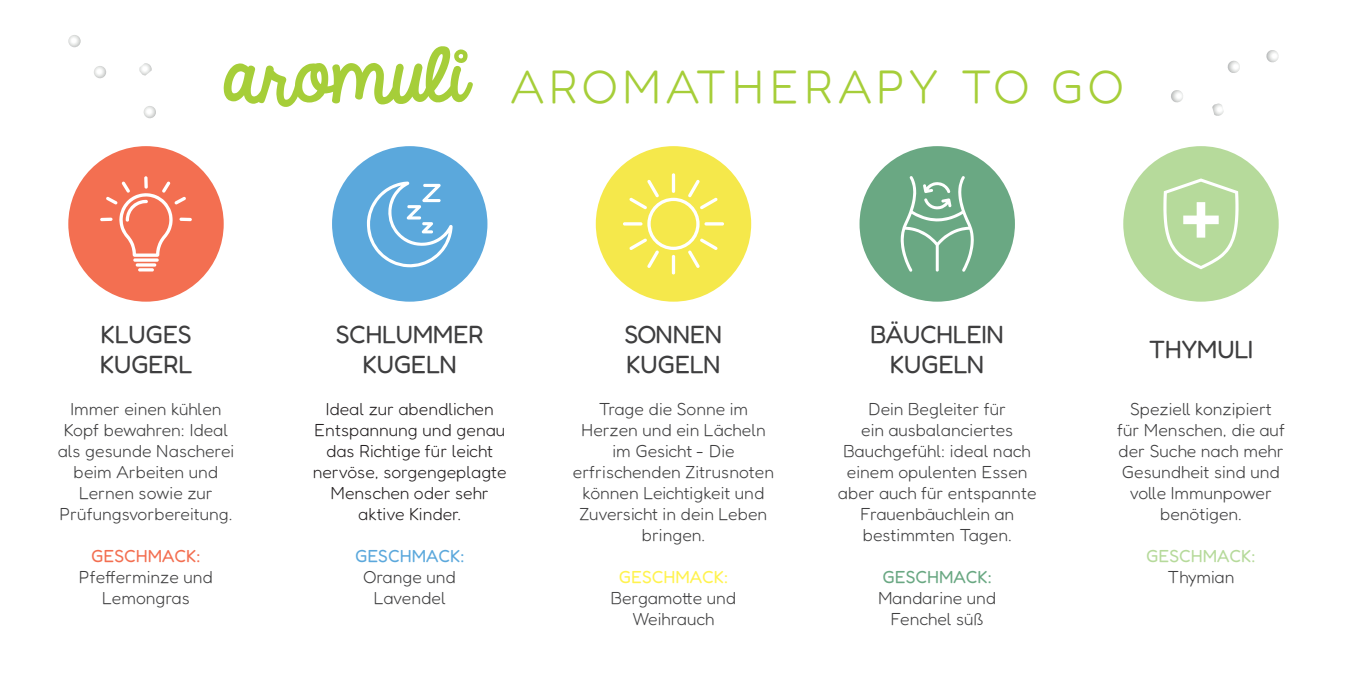
<style>
.page{position:relative;width:1347px;height:674px;background:#fff}
.page>*{position:absolute;margin:0;border:0;box-sizing:border-box;transform-origin:0 0}
.t1{font:300 47.25px "Fredoka";letter-spacing:.1em;color:#a6ce39}
.t2{font:300 25px/30px "Fredoka";letter-spacing:-.02em;color:#3e3e3f}
.t3{font:300 17.5px/21px "Fredoka";color:#3e3e3f;text-align:center}
.t4{font:300 17.5px/21px "Fredoka";color:#231f20;text-align:center}
.t5{font:300 17.5px "Fredoka";color:#f36f51}
.t6{font:300 17.5px "Fredoka";color:#5ba8dc}
.t7{font:300 17.5px "Fredoka";color:#fff34f}
.t8{font:300 17.5px "Fredoka";color:#6aa883}
.t9{font:300 17.5px "Fredoka";color:#b6da9b}
</style>
<div class="page">
<svg style="left:223px;top:46px;width:250px;height:61px"></svg>
<svg style="left:139px;top:63px;width:13px;height:12px"></svg>
<svg style="left:143px;top:106px;width:13px;height:12px"></svg>
<svg style="left:68px;top:35px;width:13px;height:12px"></svg>
<svg style="left:94px;top:66px;width:12px;height:12px"></svg>
<svg style="left:1212px;top:103px;width:11px;height:13px"></svg>
<svg style="left:1171px;top:90px;width:12px;height:13px"></svg>
<svg style="left:1266px;top:50px;width:13px;height:13px"></svg>
<svg style="left:1227px;top:61px;width:13px;height:12px"></svg>
<div style="left:1123px;top:146px;width:155px;height:155px;background:#b6da9b;border-radius:50%"></div>
<svg style="left:1163px;top:178px;width:75px;height:91px"></svg>
<div style="left:859px;top:146px;width:156px;height:155px;background:#6aa883;border-radius:50%"></div>
<svg style="left:900px;top:176px;width:73px;height:96px"></svg>
<div style="left:596px;top:146px;width:155px;height:155px;background:#f5e84b;border-radius:50%"></div>
<svg style="left:623px;top:173px;width:101px;height:101px"></svg>
<div style="left:332px;top:146px;width:155px;height:155px;background:#5ba8dc;border-radius:50%"></div>
<svg style="left:367px;top:181px;width:85px;height:86px"></svg>
<div style="left:68px;top:146px;width:156px;height:155px;background:#f36f51;border-radius:50%"></div>
<svg style="left:100px;top:176px;width:92px;height:95px"></svg>
<h1 class="t1" style="left:511px;top:58px;width:614px">AROMATHERAPY TO GO</h1>
<h2 class="t2" style="left:100px;top:319px;width:94px">KLUGES<br>KUGERL</h2>
<h2 class="t2" style="left:336px;top:319px;width:149px;text-align:center">SCHLUMMER<br>KUGELN</h2>
<h2 class="t2" style="left:624px;top:319px;width:100px">SONNEN<br>KUGELN</h2>
<h2 class="t2" style="left:870px;top:319px;width:135px;text-align:center">BÄUCHLEIN<br>KUGELN</h2>
<h2 class="t2" style="left:1148px;top:334px;width:106px">THYMULI</h2>
<p class="t3" style="left:58px;top:398px;width:178px">Immer einen kühlen<br>Kopf bewahren: Ideal als gesunde Nascherei beim Arbeiten und<br>Lernen sowie zur<br>Prüfungsvorbereitung.</p>
<p class="t5" style="left:91px;top:545px;width:111px">GESCHMACK:</p>
<p class="t3" style="left:79px;top:566px;width:136px">Pfefferminze und<br>Lemongras</p>
<p class="t4" style="left:313px;top:398px;width:195px">Ideal zur abendlichen<br>Entspannung und genau das Richtige für leicht nervöse, sorgengeplagte<br>Menschen oder sehr aktive Kinder.</p>
<p class="t6" style="left:355px;top:545px;width:111px">GESCHMACK:</p>
<p class="t3" style="left:363px;top:566px;width:94px">Orange und<br>Lavendel</p>
<p class="t3" style="left:573px;top:398px;width:203px">Trage die Sonne im<br>Herzen und ein Lächeln im Gesicht - Die erfrischenden Zitrusnoten können Leichtigkeit und<br>Zuversicht in dein Leben bringen.</p>
<p class="t7" style="left:618px;top:566px;width:111px">GESCHMACK:</p>
<p class="t3" style="left:611px;top:587px;width:127px">Bergamotte und<br>Weihrauch</p>
<p class="t3" style="left:838px;top:398px;width:200px">Dein Begleiter für<br>ein ausbalanciertes<br>Bauchgefühl: ideal nach einem opulenten Essen aber auch für entspannte<br>Frauenbäuchlein an bestimmten Tagen.</p>
<p class="t8" style="left:882px;top:566px;width:111px">GESCHMACK:</p>
<p class="t3" style="left:878px;top:587px;width:120px">Mandarine und<br>Fenchel süß</p>
<p class="t3" style="left:1116px;top:398px;width:170px">Speziell konzipiert für Menschen, die auf der Suche nach mehr<br>Gesundheit sind und volle Immunpower benötigen.</p>
<p class="t9" style="left:1146px;top:545px;width:111px">GESCHMACK:</p>
<p class="t3" style="left:1167px;top:566px;width:68px">Thymian</p>
</div>
